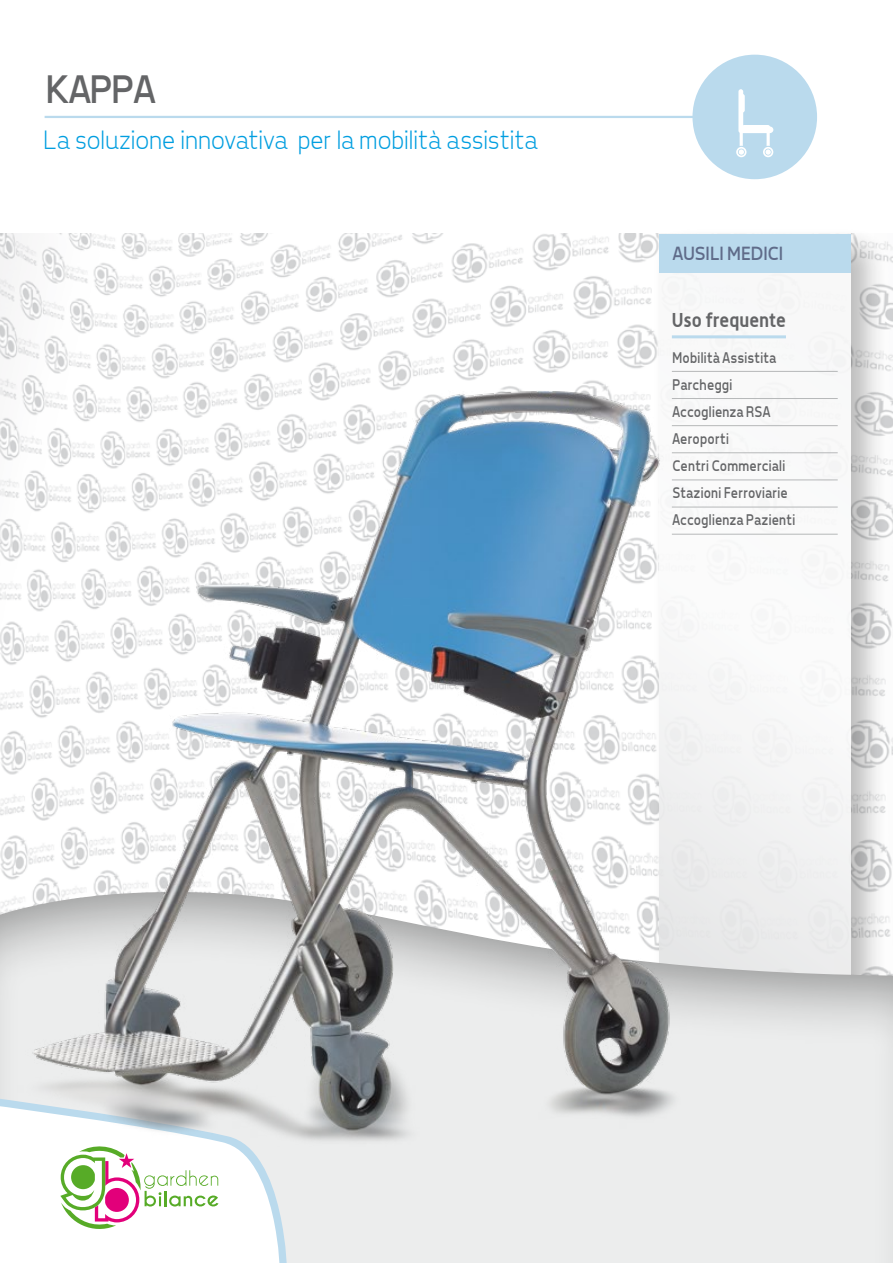
<style>
.page{position:relative;width:893px;height:1263px;background:#fff}
.page>*{position:absolute;margin:0;border:0;box-sizing:border-box;transform-origin:0 0}
.t1{font:40.5px "Tepeno Sans";letter-spacing:-.02em;color:#646567}
.t2{font:300 27px "Tepeno Sans";letter-spacing:.005em;color:#009ee0}
.t3{font:700 19.5px "Alwyn";color:#646567;scale:.95 1}
.t4{font:19.5px "Tepeno Sans";letter-spacing:.01em;color:#5f6b89}
.t5{font:15.75px/27.2px "Tepeno Sans";letter-spacing:.015em;color:#646567;scale:.9 1}
</style>
<div class="page">
<img style="left:0;top:234px;width:893px;height:648px">
<div style="left:651px;top:225px;width:238px;height:955px;background:#000;opacity:.3"></div>
<div style="left:659px;top:234px;width:191px;height:908px;background:#f8f8f8"></div>
<hr style="left:672px;top:335px;width:114px;height:3px;background:#badaed">
<hr style="left:672px;top:371px;width:166px;height:1px;background:#b6b8b9">
<hr style="left:672px;top:398px;width:166px;height:1px;background:#b6b8b9">
<hr style="left:672px;top:425px;width:166px;height:1px;background:#b6b8b9">
<hr style="left:672px;top:452px;width:166px;height:1px;background:#b6b8b9">
<hr style="left:672px;top:479px;width:166px;height:1px;background:#b6b8b9">
<hr style="left:672px;top:507px;width:166px;height:1px;background:#b6b8b9">
<hr style="left:672px;top:534px;width:166px;height:1px;background:#b6b8b9">
<div style="left:659px;top:234px;width:191px;height:39px;background:#badaed"></div>
<div style="left:0;top:882px;width:893px;height:381px;background:#000;opacity:.4"></div>
<svg style="left:0;top:1220px;width:281px;height:43px"></svg>
<img style="left:0;top:292px;width:736px;height:928px">
<hr style="left:45px;top:116px;width:671px;height:2px;background:#badaed">
<div style="left:692px;top:55px;width:125px;height:124px;background:#badaed;border-radius:50%"></div>
<svg style="left:736px;top:89px;width:37px;height:68px"></svg>
<h1 class="t1" style="left:44px;top:65px;width:111px">KAPPA</h1>
<h2 class="t2" style="left:43px;top:124px;width:495px">La soluzione innovativa per la mobilità assistita</h2>
<p class="t4" style="left:672px;top:242px;width:112px">AUSILI MEDICI</p>
<p class="t3" style="left:672px;top:308px;width:122px">Uso frequente</p>
<p class="t5" style="left:672px;top:343px;width:138px">Mobilità Assistita<br>Parcheggi<br>Accoglienza RSA<br>Aeroporti<br>Centri Commerciali<br>Stazioni Ferroviarie<br>Accoglienza Pazienti</p>
</div>
